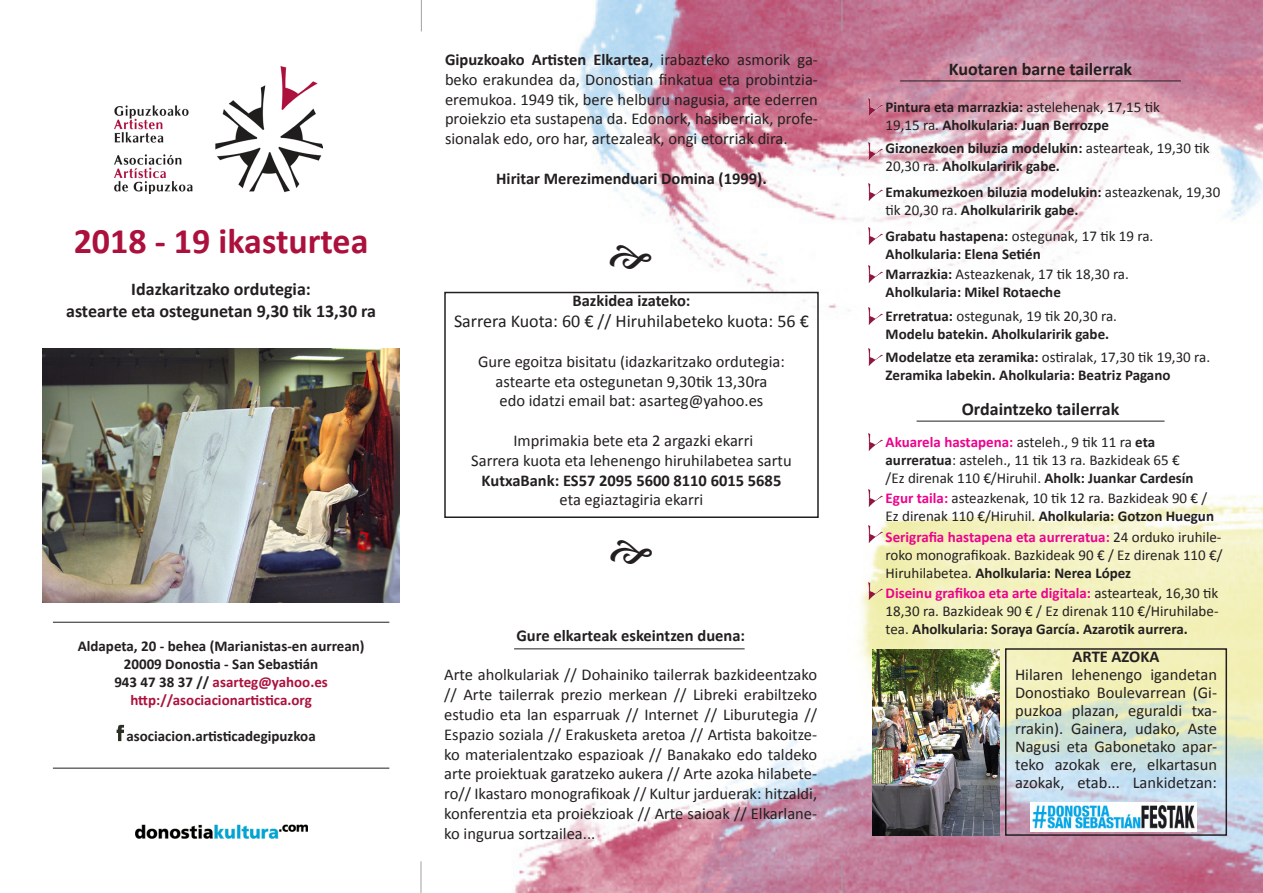
<style>
.page{position:relative;width:1263px;height:893px;background:#fff}
.page>*{position:absolute;margin:0;border:0;box-sizing:border-box;transform-origin:0 0}
.t1{font:700 36px "Calibri";color:#ac113d}
.t2{font:700 18px "Calibri";color:#231f20}
.t3{font:18px "Calibri";color:#231f20}
.t4{font:16.5px/19.8px "Calibri";color:#231f20;text-align:justify}
.t5{font:700 16.5px "Calibri";color:#231f20}
.t6{font:15px/18px "Calibri";color:#231f20;text-align:justify}
.t7{font:700 15px/18px "Calibri";color:#231f20}
.t8{font:700 15px "Calibri";color:#ac113d}
.t9{font:700 15px "Calibri";color:#ed028c}
.s1{color:#231f20}
.s2{font-weight:700}
.s3{font-weight:400}
.s4{font-weight:400;color:#231f20}
.s5{font-weight:700;color:#ed028c}
</style>
<div class="page">
<img style="left:42px;top:0;width:1221px;height:893px">
<div style="left:444px;top:292px;width:375px;height:226px;border:2px solid #231f20"></div>
<hr style="left:53px;top:622px;width:336px;height:1px;background:#231f20">
<hr style="left:53px;top:768px;width:336px;height:1px;background:#231f20">
<hr style="left:514px;top:648px;width:231px;height:1px;background:#231f20">
<hr style="left:900px;top:81px;width:281px;height:1px;background:#231f20">
<img style="left:868px;top:98px;width:15px;height:17px">
<img style="left:868px;top:142px;width:15px;height:17px">
<img style="left:868px;top:184px;width:15px;height:17px">
<img style="left:868px;top:227px;width:15px;height:17px">
<img style="left:868px;top:265px;width:15px;height:17px">
<img style="left:868px;top:307px;width:15px;height:17px">
<img style="left:868px;top:348px;width:15px;height:17px">
<hr style="left:916px;top:421px;width:248px;height:1px;background:#231f20">
<img style="left:113px;top:724px;width:13px;height:19px">
<img style="left:136px;top:805px;width:171px;height:40px">
<img style="left:868px;top:433px;width:15px;height:17px">
<img style="left:868px;top:489px;width:15px;height:17px">
<img style="left:868px;top:526px;width:15px;height:17px">
<img style="left:868px;top:583px;width:15px;height:17px">
<hr style="left:421px;top:0;width:1px;height:31px;background:#a0a1a5">
<hr style="left:421px;top:861px;width:1px;height:32px;background:#a0a1a5">
<hr style="left:842px;top:861px;width:1px;height:32px;background:#a0a1a5">
<hr style="left:842px;top:0;width:1px;height:31px;background:#a0a1a5">
<img style="left:114px;top:66px;width:208px;height:127px">
<img style="left:43px;top:349px;width:357px;height:254px">
<div style="left:1005px;top:648px;width:222px;height:188px;border:2px solid #231f20"></div>
<img style="left:873px;top:650px;width:126px;height:186px">
<img style="left:1030px;top:803px;width:166px;height:29px">
<svg style="left:611px;top:539px;width:41px;height:25px"></svg>
<svg style="left:610px;top:245px;width:41px;height:24px"></svg>
<p class="t1" style="left:74px;top:219px;width:296px">2018 - 19 ikasturtea</p>
<p class="t2" style="left:131px;top:278px;width:181px">Idazkaritzako ordutegia:</p>
<p class="t2" style="left:66px;top:300px;width:311px">astearte eta ostegunetan 9,30 tik 13,30 ra</p>
<p class="t7" style="left:78px;top:637px;width:288px">Aldapeta, 20 - behea (Marianistas-en aurrean)</p>
<p class="t7" style="left:124px;top:655px;width:196px">20009 Donostia - San Sebastián</p>
<p class="t8" style="left:114px;top:673px;width:215px"><span class="s1">943 47 38 37 //</span> asarteg@yahoo.es</p>
<p class="t8" style="left:130px;top:691px;width:183px">http://asociacionartistica.org</p>
<p class="t7" style="left:126px;top:727px;width:191px">asociacion.artisticadegipuzkoa</p>
<p class="t4" style="left:445px;top:49px;width:374px"><span class="s2">Gipuzkoako Artisten Elkartea</span>, irabazteko asmorik ga&shy;beko erakundea da, Donostian finkatua eta probintzia&shy;eremukoa. 1949 tik, bere helburu nagusia, arte ederren proiekzio eta sustapena da. Edonork, hasiberriak, profe&shy;sionalak edo, oro har, artezaleak, ongi etorriak dira.</p>
<p class="t5" style="left:496px;top:168px;width:272px">Hiritar Merezimenduari Domina (1999).</p>
<p class="t5" style="left:572px;top:290px;width:120px">Bazkidea izateko:</p>
<p class="t3" style="left:454px;top:310px;width:356px">Sarrera Kuota: 60 € // Hiruhilabeteko kuota: 56 €</p>
<p class="t4" style="left:478px;top:351px;width:308px">Gure egoitza bisitatu (idazkaritzako ordutegia:</p>
<p class="t4" style="left:496px;top:370px;width:273px">astearte eta ostegunetan 9,30tik 13,30ra</p>
<p class="t4" style="left:499px;top:390px;width:265px">edo idatzi email bat: asarteg@yahoo.es</p>
<p class="t4" style="left:513px;top:430px;width:241px">Imprimakia bete eta 2 argazki ekarri</p>
<p class="t4" style="left:471px;top:450px;width:322px">Sarrera kuota eta lehenengo hiruhilabetea sartu</p>
<p class="t5" style="left:482px;top:470px;width:301px">KutxaBank: ES57 2095 5600 8110 6015 5685</p>
<p class="t4" style="left:559px;top:489px;width:145px">eta egiaztagiria ekarri</p>
<p class="t5" style="left:516px;top:625px;width:230px">Gure elkarteak eskeintzen duena:</p>
<p class="t4" style="left:444px;top:664px;width:374px">Arte aholkulariak // Dohainiko tailerrak bazkideentzako // Arte tailerrak prezio merkean // Libreki erabiltzeko estudio eta lan esparruak // Internet // Liburutegia // Espazio soziala // Erakusketa aretoa // Artista bakoitze&shy;ko materialentzako espazioak // Banakako edo taldeko arte proiektuak garatzeko aukera // Arte azoka hilabete&shy;ro// Ikastaro monografikoak // Kultur jarduerak: hitzaldi, konferentzia eta proiekzioak // Arte saioak // Elkarlane&shy;ko ingurua sortzailea...</p>
<p class="t2" style="left:949px;top:58px;width:185px">Kuotaren barne tailerrak</p>
<p class="t7" style="left:885px;top:97px;width:276px">Pintura eta marrazkia: <span class="s3">astelehenak, 17,15 tik</span></p>
<p class="t7" style="left:885px;top:115px;width:225px"><span class="s3">19,15 ra.</span> Aholkularia: Juan Berrozpe</p>
<p class="t7" style="left:885px;top:138px;width:326px">Gizonezkoen biluzia modelukin: <span class="s3">astearteak, 19,30 tik</span></p>
<p class="t7" style="left:885px;top:156px;width:176px"><span class="s3">20,30 ra.</span> Aholkularirik gabe.</p>
<p class="t7" style="left:885px;top:183px;width:336px">Emakumezkoen biluzia modelukin: <span class="s3">asteazkenak, 19,30 tik 20,30 ra.</span> Aholkularirik gabe.</p>
<p class="t6" style="left:885px;top:226px;width:269px"><span class="s2">Grabatu hastapena:</span> ostegunak, 17 tik 19 ra.</p>
<p class="t7" style="left:885px;top:244px;width:157px">Aholkularia: Elena Setién</p>
<p class="t6" style="left:885px;top:264px;width:245px"><span class="s2">Marrazkia:</span> Asteazkenak, 17 tik 18,30 ra.</p>
<p class="t7" style="left:885px;top:282px;width:177px">Aholkularia: Mikel Rotaeche</p>
<p class="t6" style="left:885px;top:306px;width:233px"><span class="s2">Erretratua:</span> ostegunak, 19 tik 20,30 ra.</p>
<p class="t7" style="left:885px;top:324px;width:225px">Modelu batekin. Aholkularirik gabe.</p>
<p class="t6" style="left:885px;top:347px;width:326px"><span class="s2">Modelatze eta zeramika:</span> ostiralak, 17,30 tik 19,30 ra.</p>
<p class="t7" style="left:885px;top:365px;width:286px">Zeramika labekin. Aholkularia: Beatriz Pagano</p>
<p class="t2" style="left:962px;top:398px;width:159px">Ordaintzeko tailerrak</p>
<p class="t9" style="left:885px;top:433px;width:271px">Akuarela hastapena: <span class="s4">asteleh., 9 tik 11 ra</span> <span class="s1">eta</span></p>
<p class="t6" style="left:885px;top:450px;width:296px"><span class="s2">aurreratua</span>: asteleh., 11 tik 13 ra. Bazkideak 65 €</p>
<p class="t6" style="left:885px;top:468px;width:310px">/Ez direnak 110 €/Hiruhil. <span class="s2">Aholk: Juankar Cardesín</span></p>
<p class="t6" style="left:885px;top:488px;width:323px"><span class="s5">Egur taila:</span> asteazkenak, 10 tik 12 ra. Bazkideak 90 € /</p>
<p class="t7" style="left:885px;top:506px;width:330px"><span class="s3">Ez direnak 110 €/Hiruhil.</span> Aholkularia: Gotzon Huegun</p>
<p class="t6" style="left:885px;top:528px;width:338px"><span class="s5">Serigrafia hastapena eta aurreratua:</span> 24 orduko iruhile&shy;roko monografikoak. Bazkideak 90 € / Ez direnak 110 €/ Hiruhilabetea. <span class="s2">Aholkularia: Nerea López</span></p>
<p class="t6" style="left:885px;top:584px;width:334px"><span class="s5">Diseinu grafikoa eta arte digitala:</span> astearteak, 16,30 tik 18,30 ra. Bazkideak 90 € / Ez direnak 110 €/Hiruhilabe&shy;tea. <span class="s2">Aholkularia: Soraya García. Azarotik aurrera.</span></p>
<p class="t5" style="left:1072px;top:646px;width:88px">ARTE AZOKA</p>
<p class="t4" style="left:1015px;top:665px;width:204px;line-height:18px">Hilaren lehenengo igandetan Donostiako Boulevarrean (Gi&shy;puzkoa plazan, eguraldi txa&shy;rrakin). Gainera, udako, Aste Nagusi eta Gabonetako apar&shy;teko azokak ere, elkartasun azokak, etab... Lankidetzan:</p>
</div>
